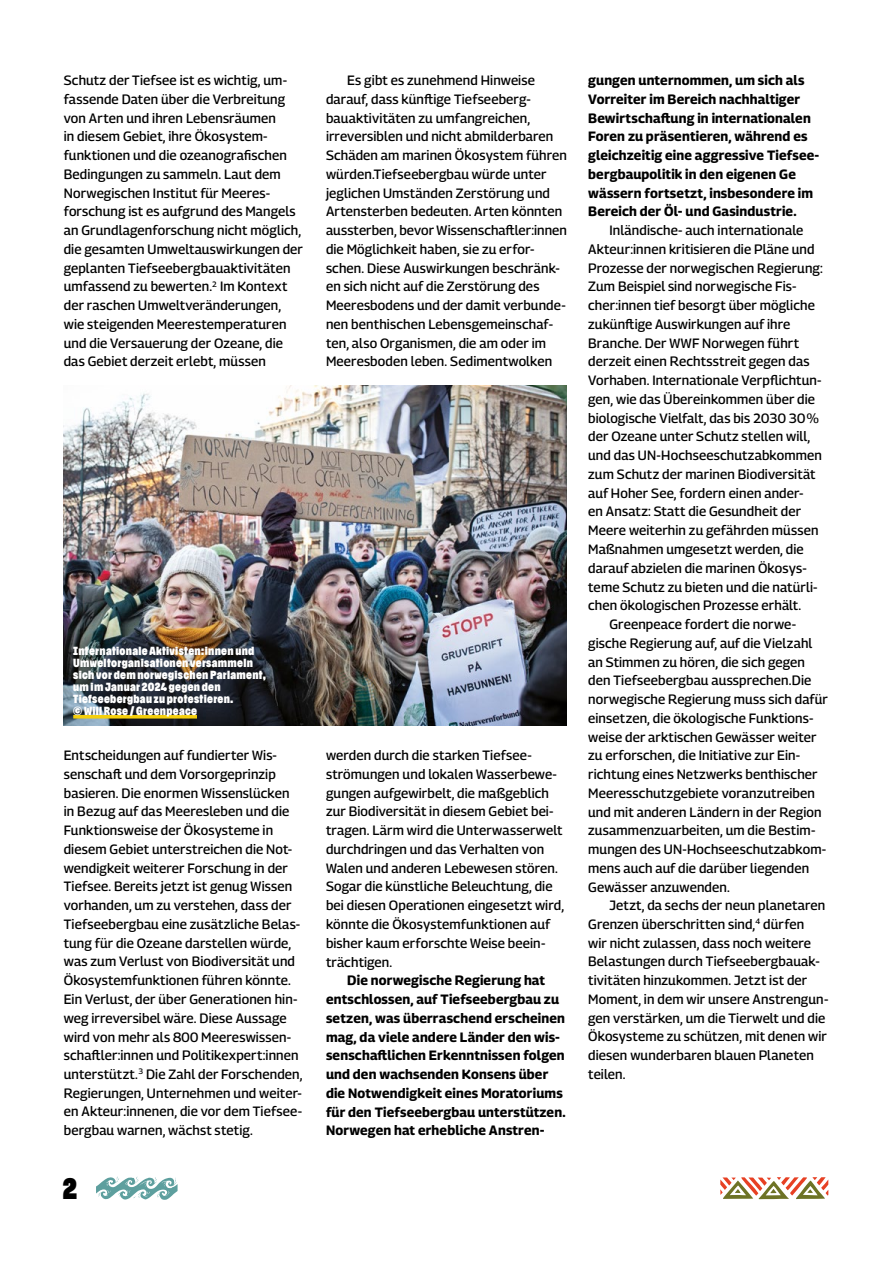
<style>
.page{position:relative;width:893px;height:1263px;background:#fff}
.page>*{position:absolute;margin:0;border:0;box-sizing:border-box;transform-origin:0 0}
.t1{font:700 30px "Ompu 0.2";color:#000}
.t2{font:500 13.5px/18.8px "Georama";letter-spacing:.01em;color:#000}
.t3{font:700 13.5px/18.8px "Georama";letter-spacing:.01em;color:#000}
.t4{font:700 12px/12px "Ompu 0.2";letter-spacing:.025em;color:#fff}
</style>
<div class="page">
<svg style="left:96px;top:1176px;width:82px;height:24px"></svg>
<svg style="left:720px;top:1177px;width:108px;height:22px"></svg>
<img style="left:64px;top:385px;width:503px;height:340px">
<hr style="left:73px;top:715px;width:124px;height:3px;background:#f5cf0c">
<p class="t2" style="left:64px;top:71px;width:241px">Schutz der Tiefsee ist es wichtig, um&shy;fassende Daten über die Verbreitung von Arten und ihren Lebensräumen<br>in diesem Gebiet, ihre Ökosystem&shy;funktionen und die ozeanografischen Bedingungen zu sammeln. Laut dem Norwegischen Institut für Meeres&shy;forschung ist es aufgrund des Mangels an Grundlagenforschung nicht möglich, die gesamten Umweltauswirkungen der geplanten Tiefseebergbauaktivitäten umfassend zu bewerten.<sup>2</sup> Im Kontext der raschen Umweltveränderungen, wie steigenden Meerestemperaturen und die Versauerung der Ozeane, die das Gebiet derzeit erlebt, müssen</p>
<p class="t4" style="left:73px;top:645px;width:194px">Internationale Aktivisten:innen und<br>Umweltorganisationen versammeln sich vor dem norwegischen Parlament, um im Januar 2024 gegen den<br>Tiefseebergbau zu protestieren.<br>© Will Rose / Greenpeace</p>
<p class="t2" style="left:64px;top:746px;width:240px">Entscheidungen auf fundierter Wis&shy;senschaft und dem Vorsorgeprinzip basieren. Die enormen Wissenslücken in Bezug auf das Meeresleben und die Funktionsweise der Ökosysteme in diesem Gebiet unterstreichen die Not&shy;wendigkeit weiterer Forschung in der Tiefsee. Bereits jetzt ist genug Wissen vorhanden, um zu verstehen, dass der Tiefseebergbau eine zusätzliche Belas&shy;tung für die Ozeane darstellen würde, was zum Verlust von Biodiversität und Ökosystemfunktionen führen könnte.<br>Ein Verlust, der über Generationen hin&shy;weg irreversibel wäre. Diese Aussage wird von mehr als 800 Meereswissen&shy;schaftler:innen und Politikexpert:innen unterstützt.<sup>3</sup> Die Zahl der Forschenden, Regierungen, Unternehmen und weiter&shy;en Akteur:innenen, die vor dem Tiefsee&shy;bergbau warnen, wächst stetig.</p>
<h1 class="t1" style="left:63px;top:1172px;width:16px">2</h1>
<p class="t2" style="left:326px;top:71px;width:242px;text-indent:21px">Es gibt es zunehmend Hinweise darauf, dass künftige Tiefseeberg&shy;bauaktivitäten zu umfangreichen, irreversiblen und nicht abmilderbaren Schäden am marinen Ökosystem führen würden.Tiefseebergbau würde unter jeglichen Umständen Zerstörung und Artensterben bedeuten. Arten könnten aussterben, bevor Wissenschaftler:innen die Möglichkeit haben, sie zu erfor&shy;schen. Diese Auswirkungen beschränk&shy;en sich nicht auf die Zerstörung des Meeresbodens und der damit verbunde&shy;nen benthischen Lebensgemeinschaf&shy;ten, also Organismen, die am oder im Meeresboden leben. Sedimentwolken</p>
<p class="t2" style="left:326px;top:746px;width:240px">werden durch die starken Tiefsee&shy;strömungen und lokalen Wasserbewe&shy;gungen aufgewirbelt, die maßgeblich zur Biodiversität in diesem Gebiet bei&shy;tragen. Lärm wird die Unterwasserwelt durchdringen und das Verhalten von Walen und anderen Lebewesen stören.<br>Sogar die künstliche Beleuchtung, die bei diesen Operationen eingesetzt wird, könnte die Ökosystemfunktionen auf bisher kaum erforschte Weise beein&shy;trächtigen.</p>
<p class="t3" style="left:326px;top:971px;width:241px;text-indent:21px">Die norwegische Regierung hat entschlossen, auf Tiefseebergbau zu setzen, was überraschend erscheinen mag, da viele andere Länder den wis&shy;senschaftlichen Erkenntnissen folgen und den wachsenden Konsens über die Notwendigkeit eines Moratoriums für den Tiefseebergbau unterstützen.<br>Norwegen hat erhebliche Anstren-</p>
<p class="t3" style="left:588px;top:71px;width:233px">gungen unternommen, um sich als Vorreiter im Bereich nachhaltiger Bewirtschaftung in internationalen Foren zu präsentieren, während es gleichzeitig eine aggressive Tiefsee&shy;bergbaupolitik in den eigenen Ge wässern fortsetzt, insbesondere im Bereich der Öl- und Gasindustrie.</p>
<p class="t2" style="left:609px;top:221px;width:196px">Inländische- auch internationale</p>
<p class="t2" style="left:588px;top:239px;width:228px">Akteur:innen kritisieren die Pläne und</p>
<p class="t2" style="left:588px;top:258px;width:236px">Prozesse der norwegischen Regierung:</p>
<p class="t2" style="left:588px;top:277px;width:210px">Zum Beispiel sind norwegische Fis-</p>
<p class="t2" style="left:588px;top:296px;width:228px">cher:innen tief besorgt über mögliche</p>
<p class="t2" style="left:588px;top:314px;width:204px">zukünftige Auswirkungen auf ihre</p>
<p class="t2" style="left:588px;top:333px;width:212px">Branche. Der WWF Norwegen führt</p>
<p class="t2" style="left:588px;top:352px;width:223px">derzeit einen Rechtsstreit gegen das</p>
<p class="t2" style="left:588px;top:371px;width:235px">Vorhaben. Internationale Verpflichtun-</p>
<p class="t2" style="left:588px;top:389px;width:228px">gen, wie das Übereinkommen über die</p>
<p class="t2" style="left:588px;top:408px;width:233px">biologische Vielfalt, das bis 2030 30 %</p>
<p class="t2" style="left:588px;top:427px;width:224px">der Ozeane unter Schutz stellen will,</p>
<p class="t2" style="left:588px;top:446px;width:235px">und das UN-Hochseeschutzabkommen</p>
<p class="t2" style="left:588px;top:464px;width:229px">zum Schutz der marinen Biodiversität</p>
<p class="t2" style="left:588px;top:483px;width:217px">auf Hoher See, fordern einen ander-</p>
<p class="t2" style="left:588px;top:502px;width:214px">en Ansatz: Statt die Gesundheit der</p>
<p class="t2" style="left:588px;top:521px;width:232px">Meere weiterhin zu gefährden müssen</p>
<p class="t2" style="left:588px;top:539px;width:217px">Maßnahmen umgesetzt werden, die</p>
<p class="t2" style="left:588px;top:558px;width:220px">darauf abzielen die marinen Ökosys-</p>
<p class="t2" style="left:588px;top:577px;width:231px">teme Schutz zu bieten und die natürli-</p>
<p class="t2" style="left:588px;top:596px;width:215px">chen ökologischen Prozesse erhält.</p>
<p class="t2" style="left:609px;top:615px;width:188px">Greenpeace fordert die norwe-</p>
<p class="t2" style="left:588px;top:633px;width:226px">gische Regierung auf, auf die Vielzahl</p>
<p class="t2" style="left:588px;top:652px;width:218px">an Stimmen zu hören, die sich gegen</p>
<p class="t2" style="left:588px;top:671px;width:225px">den Tiefseebergbau aussprechen.Die</p>
<p class="t2" style="left:588px;top:690px;width:241px">norwegische Regierung muss sich dafür</p>
<p class="t2" style="left:588px;top:708px;width:227px">einsetzen, die ökologische Funktions-</p>
<p class="t2" style="left:588px;top:727px;width:230px">weise der arktischen Gewässer weiter</p>
<p class="t2" style="left:588px;top:746px;width:214px">zu erforschen, die Initiative zur Ein-</p>
<p class="t2" style="left:588px;top:765px;width:231px">richtung eines Netzwerks benthischer</p>
<p class="t2" style="left:588px;top:783px;width:228px">Meeresschutzgebiete voranzutreiben</p>
<p class="t2" style="left:588px;top:802px;width:235px">und mit anderen Ländern in der Region</p>
<p class="t2" style="left:588px;top:821px;width:229px">zusammenzuarbeiten, um die Bestim-</p>
<p class="t2" style="left:588px;top:840px;width:240px">mungen des UN-Hochseeschutzabkom-</p>
<p class="t2" style="left:588px;top:858px;width:223px">mens auch auf die darüber liegenden</p>
<p class="t2" style="left:588px;top:877px;width:143px">Gewässer anzuwenden.</p>
<p class="t2" style="left:609px;top:896px;width:217px">Jetzt, da sechs der neun planetaren</p>
<p class="t2" style="left:588px;top:915px;width:218px">Grenzen überschritten sind,<sup>4</sup> dürfen</p>
<p class="t2" style="left:588px;top:933px;width:224px">wir nicht zulassen, dass noch weitere</p>
<p class="t2" style="left:588px;top:952px;width:233px">Belastungen durch Tiefseebergbauak-</p>
<p class="t2" style="left:588px;top:971px;width:220px">tivitäten hinzukommen. Jetzt ist der</p>
<p class="t2" style="left:588px;top:989px;width:242px">Moment, in dem wir unsere Anstrengun-</p>
<p class="t2" style="left:588px;top:1008px;width:239px">gen verstärken, um die Tierwelt und die</p>
<p class="t2" style="left:588px;top:1027px;width:240px">Ökosysteme zu schützen, mit denen wir</p>
<p class="t2" style="left:588px;top:1046px;width:227px">diesen wunderbaren blauen Planeten</p>
<p class="t2" style="left:588px;top:1064px;width:39px">teilen.</p>
</div>
